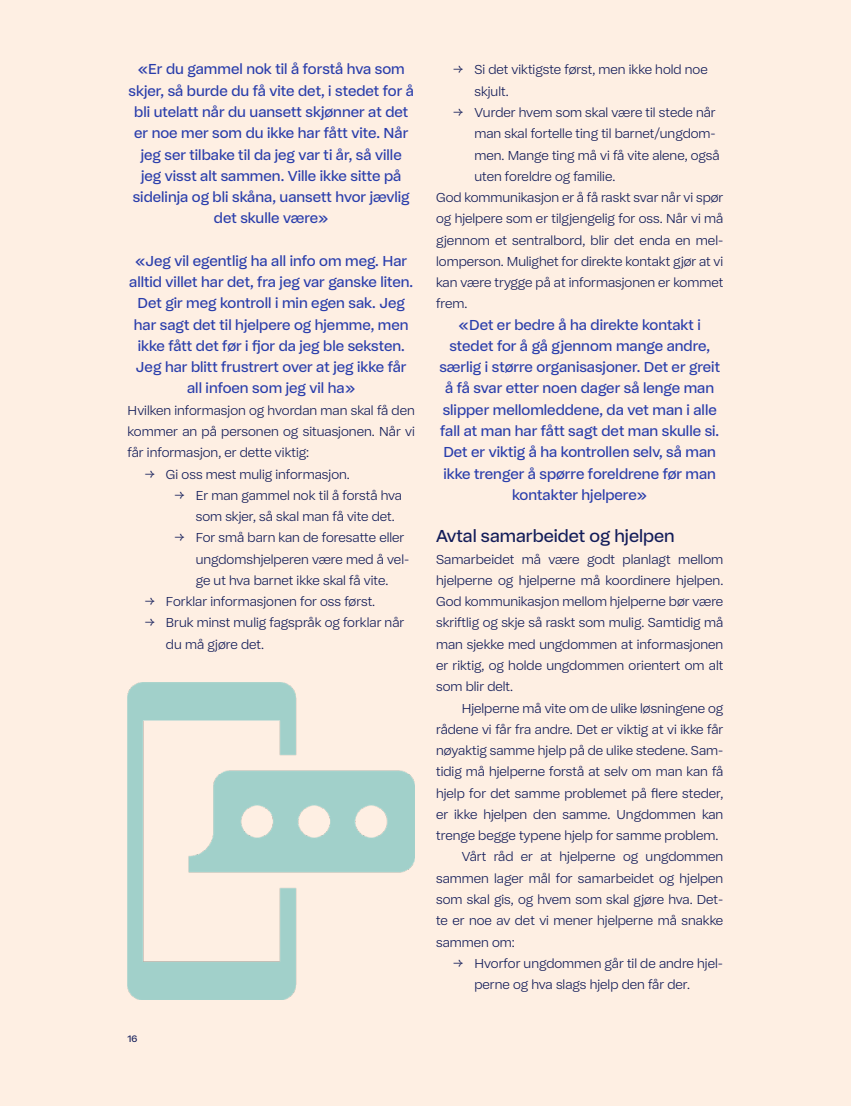
<style>
.page{position:relative;width:851px;height:1106px;background:#fff}
.page>*{position:absolute;margin:0;border:0;box-sizing:border-box;transform-origin:0 0}
.t1{font:18px "Barneombudet";color:#121c59}
.t2{font:15px/21.3px "Barneombudet";color:#293dab;text-align:center}
.t3{font:300 13.5px/21.3px "Barneombudet";color:#121c59}
.t4{font:9.75px "Barneombudet";color:#121c59}
</style>
<div class="page">
<div style="left:0;top:0;width:850px;height:1106px;background:#feefe3"></div>
<img style="left:128px;top:682px;width:287px;height:317px">
<p class="t2" style="left:128px;top:58px;width:287px">«Er du gammel nok til å forstå hva som skjer, så burde du få vite det, i stedet for å bli utelatt når du uansett skjønner at det er noe mer som du ikke har fått vite. Når jeg ser tilbake til da jeg var ti år, så ville<br>jeg visst alt sammen. Ville ikke sitte på sidelinja og bli skåna, uansett hvor jævlig det skulle være»</p>
<p class="t2" style="left:129px;top:250px;width:285px">«Jeg vil egentlig ha all info om meg. Har alltid villet har det, fra jeg var ganske liten.<br>Det gir meg kontroll i min egen sak. Jeg har sagt det til hjelpere og hjemme, men ikke fått det før i fjor da jeg ble seksten.<br>Jeg har blitt frustrert over at jeg ikke får all infoen som jeg vil ha»</p>
<p class="t3" style="left:128px;top:399px;width:288px;text-align:justify">Hvilken informasjon og hvordan man skal få den kommer an på personen og situasjonen. Når vi får informasjon, er dette viktig:</p>
<p class="t3" style="left:145px;top:463px;width:207px">→ Gi oss mest mulig informasjon.</p>
<p class="t3" style="left:196px;top:484px;width:208px;text-indent:-21px">→ Er man gammel nok til å forstå hva som skjer, så skal man få vite det.</p>
<p class="t3" style="left:196px;top:527px;width:215px;text-indent:-21px">→ For små barn kan de foresatte eller ungdomshjelperen være med å vel&shy;ge ut hva barnet ikke skal få vite.</p>
<p class="t3" style="left:145px;top:591px;width:232px">→ Forklar informasjonen for oss først.</p>
<p class="t3" style="left:166px;top:612px;width:240px;text-indent:-21px">→ Bruk minst mulig fagspråk og forklar når du må gjøre det.</p>
<p class="t4" style="left:128px;top:1033px;width:11px">16</p>
<p class="t3" style="left:474px;top:59px;width:235px;text-indent:-21px">→ Si det viktigste først, men ikke hold noe skjult.</p>
<p class="t3" style="left:453px;top:102px;width:264px">→ Vurder hvem som skal være til stede når</p>
<p class="t3" style="left:474px;top:123px;width:243px">man skal fortelle ting til barnet/ungdom-</p>
<p class="t3" style="left:474px;top:144px;width:247px">men. Mange ting må vi få vite alene, også</p>
<p class="t3" style="left:474px;top:165px;width:142px">uten foreldre og familie.</p>
<p class="t3" style="left:436px;top:187px;width:289px">God kommunikasjon er å få raskt svar når vi spør</p>
<p class="t3" style="left:436px;top:208px;width:288px">og hjelpere som er tilgjengelig for oss. Når vi må</p>
<p class="t3" style="left:436px;top:229px;width:289px">gjennom et sentralbord, blir det enda en mel-</p>
<p class="t3" style="left:436px;top:250px;width:289px">lomperson. Mulighet for direkte kontakt gjør at vi</p>
<p class="t3" style="left:436px;top:272px;width:289px">kan være trygge på at informasjonen er kommet</p>
<p class="t3" style="left:436px;top:293px;width:33px">frem.</p>
<p class="t2" style="left:439px;top:314px;width:282px">«Det er bedre å ha direkte kontakt i stedet for å gå gjennom mange andre, særlig i større organisasjoner. Det er greit å få svar etter noen dager så lenge man slipper mellomleddene, da vet man i alle fall at man har fått sagt det man skulle si.<br>Det er viktig å ha kontrollen selv, så man ikke trenger å spørre foreldrene før man kontakter hjelpere»</p>
<h1 class="t1" style="left:436px;top:525px;width:240px">Avtal samarbeidet og hjelpen</h1>
<p class="t3" style="left:436px;top:548px;width:289px;text-align:justify">Samarbeidet må være godt planlagt mellom hjelperne og hjelperne må koordinere hjelpen.<br>God kommunikasjon mellom hjelperne bør være skriftlig og skje så raskt som mulig. Samtidig må man sjekke med ungdommen at informasjonen er riktig, og holde ungdommen orientert om alt som blir delt.</p>
<p class="t3" style="left:461px;top:697px;width:263px">Hjelperne må vite om de ulike løsningene og</p>
<p class="t3" style="left:436px;top:718px;width:289px">rådene vi får fra andre. Det er viktig at vi ikke får</p>
<p class="t3" style="left:436px;top:739px;width:289px">nøyaktig samme hjelp på de ulike stedene. Sam-</p>
<p class="t3" style="left:436px;top:761px;width:289px">tidig må hjelperne forstå at selv om man kan få</p>
<p class="t3" style="left:436px;top:782px;width:288px">hjelp for det samme problemet på flere steder,</p>
<p class="t3" style="left:436px;top:803px;width:288px">er ikke hjelpen den samme. Ungdommen kan</p>
<p class="t3" style="left:436px;top:824px;width:284px">trenge begge typene hjelp for samme problem.</p>
<p class="t3" style="left:461px;top:846px;width:263px">Vårt råd er at hjelperne og ungdommen</p>
<p class="t3" style="left:436px;top:867px;width:288px">sammen lager mål for samarbeidet og hjelpen</p>
<p class="t3" style="left:436px;top:888px;width:289px">som skal gis, og hvem som skal gjøre hva. Det-</p>
<p class="t3" style="left:436px;top:909px;width:289px">te er noe av det vi mener hjelperne må snakke</p>
<p class="t3" style="left:436px;top:931px;width:80px">sammen om:</p>
<p class="t3" style="left:474px;top:952px;width:250px;text-indent:-21px">→ Hvorfor ungdommen går til de andre hjel&shy;perne og hva slags hjelp den får der.</p>
</div>
